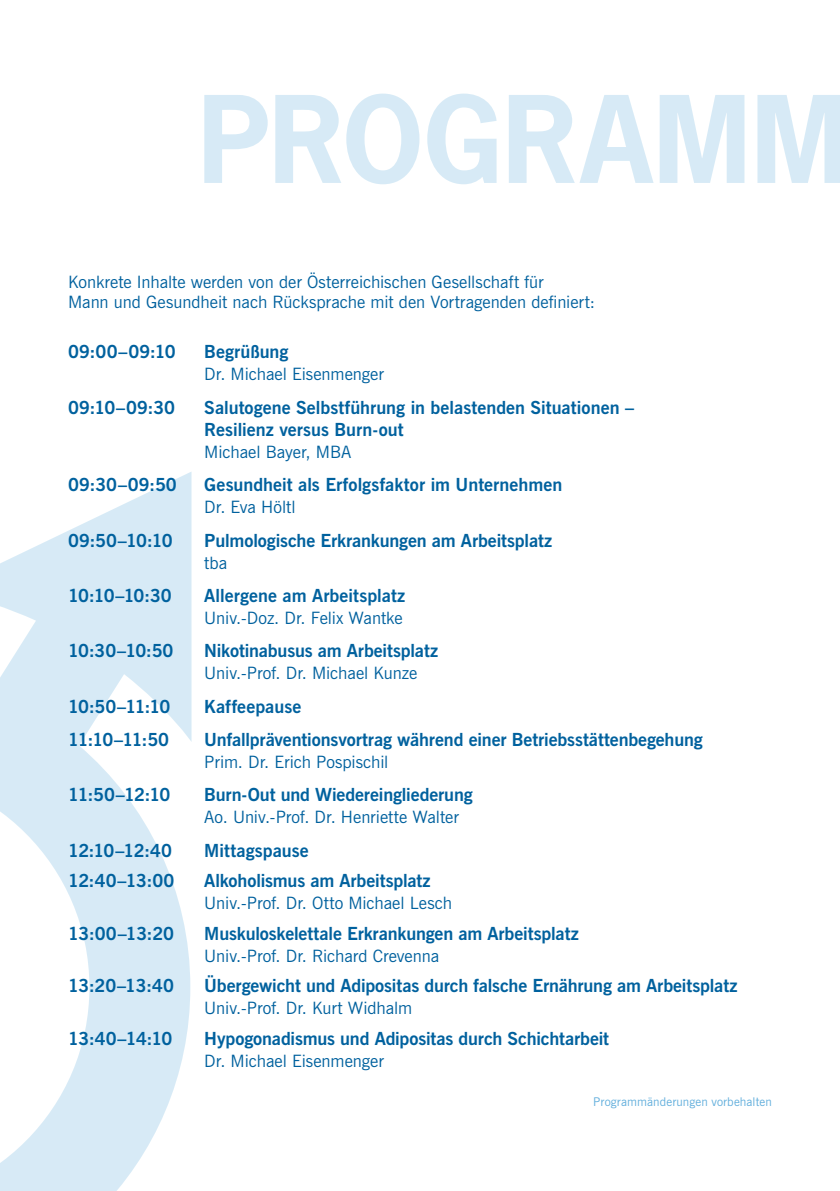
<style>
.page{position:relative;width:840px;height:1191px;background:#fff}
.page>*{position:absolute;margin:0;border:0;box-sizing:border-box;transform-origin:0 0}
.t1{font:700 18px/22px "News Gothic BT";letter-spacing:-.005em;color:#00619e}
.t2{font:17px/20px "News Gothic BT";color:#00619e}
.t3{font:12px "News Gothic BT";letter-spacing:.01em;color:#61aedc}
</style>
<div class="page">
<svg style="left:204px;top:94px;width:635px;height:90px;fill:#d7eaf6"></svg>
<svg style="left:0;top:472px;width:191px;height:719px;fill:#d7eaf6"></svg>
<p class="t2" style="left:68px;top:272px;width:528px">Konkrete Inhalte werden von der Österreichischen Gesellschaft für<br>Mann und Gesundheit nach Rücksprache mit den Vortragenden definiert:</p>
<p class="t1" style="left:68px;top:341px;width:109px">09:00–09:10</p>
<p class="t1" style="left:204px;top:341px;width:86px">Begrüßung</p>
<p class="t2" style="left:204px;top:364px;width:181px">Dr. Michael Eisenmenger</p>
<p class="t1" style="left:68px;top:396px;width:108px">09:10–09:30</p>
<p class="t1" style="left:204px;top:396px;width:431px">Salutogene Selbstführung in belastenden Situationen –<br>Resilienz versus Burn-out</p>
<p class="t2" style="left:204px;top:441px;width:148px">Michael Bayer, MBA</p>
<p class="t1" style="left:68px;top:473px;width:110px">09:30–09:50</p>
<p class="t1" style="left:204px;top:473px;width:359px">Gesundheit als Erfolgsfaktor im Unternehmen</p>
<p class="t2" style="left:204px;top:497px;width:93px">Dr. Eva Höltl</p>
<p class="t1" style="left:68px;top:529px;width:106px">09:50–10:10</p>
<p class="t1" style="left:204px;top:529px;width:349px">Pulmologische Erkrankungen am Arbeitsplatz</p>
<p class="t2" style="left:204px;top:552px;width:25px">tba</p>
<p class="t1" style="left:68px;top:584px;width:105px">10:10–10:30</p>
<p class="t1" style="left:204px;top:584px;width:202px">Allergene am Arbeitsplatz</p>
<p class="t2" style="left:204px;top:607px;width:200px">Univ.-Doz. Dr. Felix Wantke</p>
<p class="t1" style="left:68px;top:639px;width:107px">10:30–10:50</p>
<p class="t1" style="left:204px;top:639px;width:235px">Nikotinabusus am Arbeitsplatz</p>
<p class="t2" style="left:204px;top:663px;width:214px">Univ.-Prof. Dr. Michael Kunze</p>
<p class="t1" style="left:68px;top:695px;width:104px">10:50–11:10</p>
<p class="t1" style="left:204px;top:695px;width:98px">Kaffeepause</p>
<p class="t1" style="left:68px;top:728px;width:102px">11:10–11:50</p>
<p class="t1" style="left:204px;top:728px;width:499px">Unfallpräventionsvortrag während einer Betriebsstättenbegehung</p>
<p class="t2" style="left:204px;top:751px;width:185px">Prim. Dr. Erich Pospischil</p>
<p class="t1" style="left:68px;top:783px;width:104px">11:50–12:10</p>
<p class="t1" style="left:204px;top:783px;width:270px">Burn-Out und Wiedereingliederung</p>
<p class="t2" style="left:204px;top:807px;width:256px">Ao. Univ.-Prof. Dr. Henriette Walter</p>
<p class="t1" style="left:68px;top:839px;width:105px">12:10–12:40</p>
<p class="t1" style="left:204px;top:839px;width:106px">Mittagspause</p>
<p class="t1" style="left:68px;top:869px;width:108px">12:40–13:00</p>
<p class="t1" style="left:204px;top:869px;width:228px">Alkoholismus am Arbeitsplatz</p>
<p class="t2" style="left:204px;top:893px;width:249px">Univ.-Prof. Dr. Otto Michael Lesch</p>
<p class="t1" style="left:68px;top:922px;width:107px">13:00–13:20</p>
<p class="t1" style="left:204px;top:922px;width:376px">Muskuloskelettale Erkrankungen am Arbeitsplatz</p>
<p class="t2" style="left:204px;top:945px;width:236px">Univ.-Prof. Dr. Richard Crevenna</p>
<p class="t1" style="left:68px;top:974px;width:107px">13:20–13:40</p>
<p class="t1" style="left:204px;top:974px;width:534px">Übergewicht und Adipositas durch falsche Ernährung am Arbeitsplatz</p>
<p class="t2" style="left:204px;top:998px;width:209px">Univ.-Prof. Dr. Kurt Widhalm</p>
<p class="t1" style="left:68px;top:1027px;width:106px">13:40–14:10</p>
<p class="t1" style="left:204px;top:1027px;width:406px">Hypogonadismus und Adipositas durch Schichtarbeit</p>
<p class="t2" style="left:204px;top:1050px;width:181px">Dr. Michael Eisenmenger</p>
<p class="t3" style="left:593px;top:1094px;width:180px">Programmänderungen vorbehalten</p>
</div>
